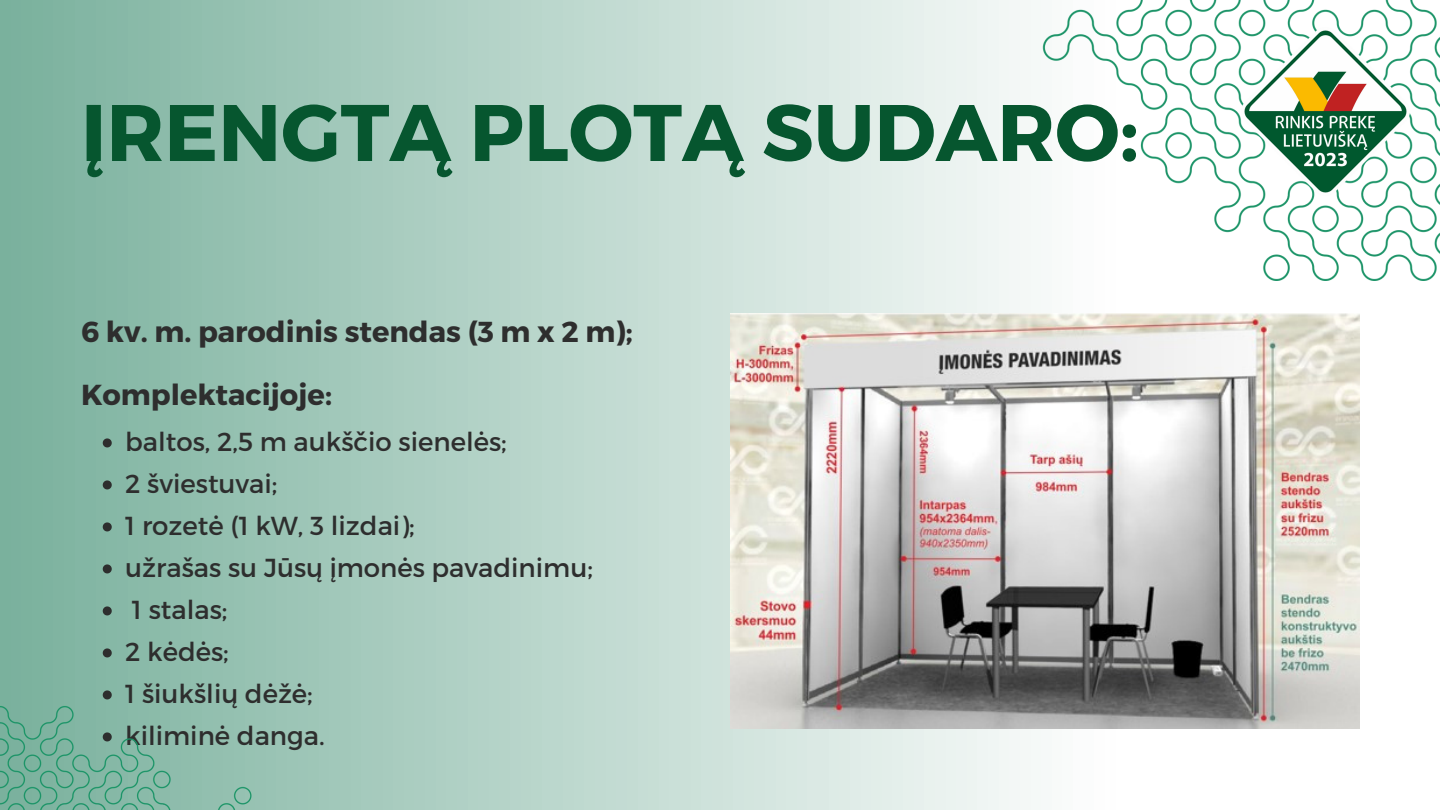
<style>
.page{position:relative;width:1440px;height:810px;background:#fff}
.page>*{position:absolute;margin:0;border:0;box-sizing:border-box;transform-origin:0 0}
.t1{font:700 80px "Montserrat";color:#06562f}
.t2{font:700 28.9px "Montserrat";color:#2e2e2e}
.t3{font:26px "Montserrat";color:#2e2e2e}
</style>
<div class="page">
<div style="left:0;top:0;width:1440px;height:810px;background:linear-gradient(to right,#7fb4a1,#fff)"></div>
<img style="left:730px;top:314px;width:629px;height:415px">
<svg style="left:103px;top:438px;width:9px;height:9px"></svg>
<svg style="left:103px;top:480px;width:9px;height:9px"></svg>
<svg style="left:103px;top:522px;width:9px;height:9px"></svg>
<svg style="left:103px;top:564px;width:9px;height:9px"></svg>
<svg style="left:103px;top:606px;width:9px;height:9px"></svg>
<img style="left:0;top:626px;width:299px;height:184px">
<img style="left:995px;top:0;width:445px;height:281px">
<img style="left:1241px;top:27px;width:168px;height:168px">
<p class="t1" style="left:81px;top:81px;width:1059px">ĮRENGTĄ PLOTĄ SUDARO:</p>
<p class="t2" style="left:81px;top:313px;width:553px">6 kv. m. parodinis stendas (3 m x 2 m);</p>
<p class="t2" style="left:81px;top:376px;width:252px">Komplektacijoje:</p>
<p class="t3" style="left:125px;top:425px;width:383px">baltos, 2,5 m aukščio sienelės;</p>
<p class="t3" style="left:125px;top:467px;width:154px">2 šviestuvai;</p>
<p class="t3" style="left:125px;top:509px;width:291px">1 rozetė (1 kW, 3 lizdai);</p>
<p class="t3" style="left:125px;top:551px;width:469px">užrašas su Jūsų įmonės pavadinimu;</p>
<p class="t3" style="left:132px;top:593px;width:97px">1 stalas;</p>
<p class="t3" style="left:125px;top:635px;width:105px">2 kėdės;</p>
<p class="t3" style="left:125px;top:677px;width:189px">1 šiukšlių dėžė;</p>
<p class="t3" style="left:125px;top:719px;width:201px">kiliminė danga.</p>
</div>
